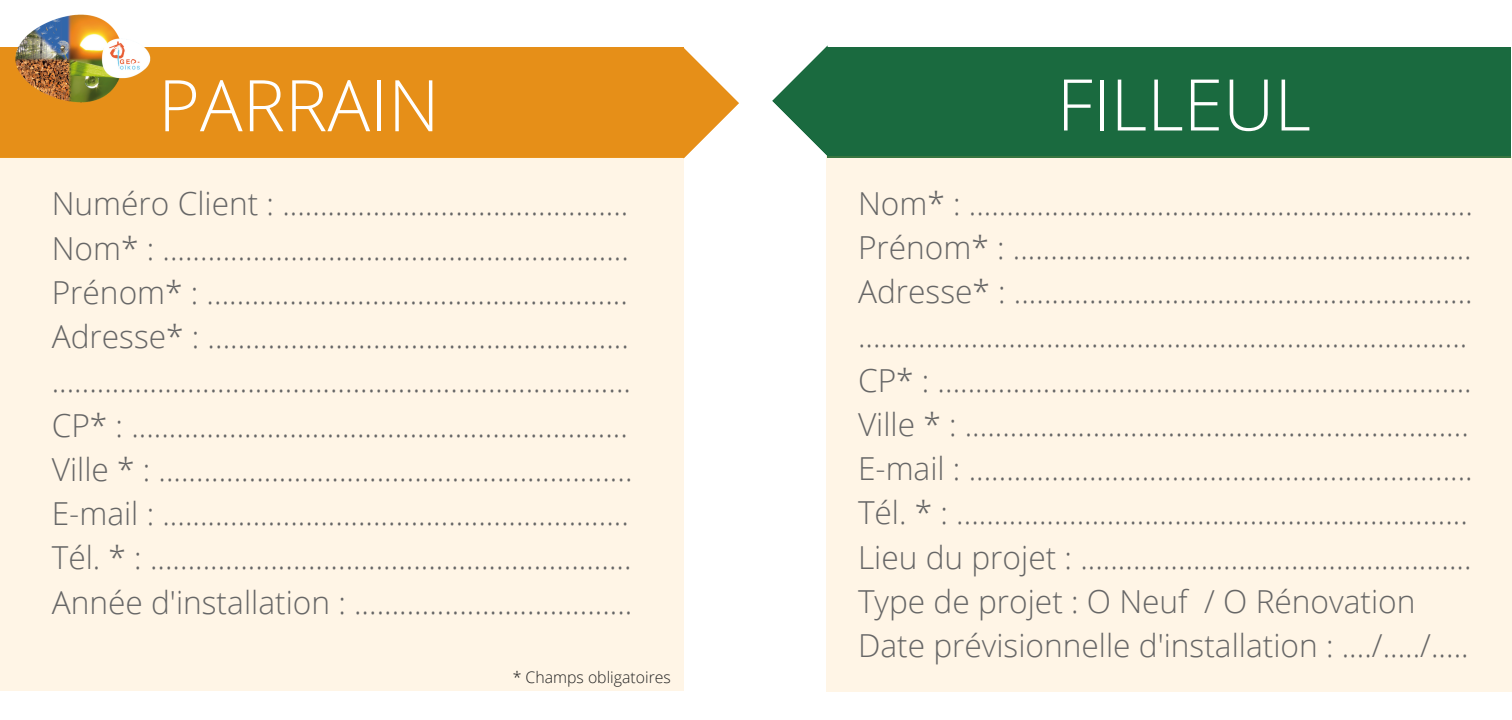
<style>
.page{position:relative;width:1512px;height:720px;background:#fff}
.page>*{position:absolute;margin:0;border:0;box-sizing:border-box;transform-origin:0 0}
.t1{font:300 71.3px "Open Sans";color:#fff}
.t2{font:300 31.7px/44.2px "Open Sans";color:#666}
.t3{font:300 15.8px "Open Sans";color:#222}
</style>
<div class="page">
<div style="left:0;top:47px;width:684px;height:110px;background:#e68f18"></div>
<div style="left:827px;top:47px;width:683px;height:110px;background:#1a6a3f"></div>
<div style="left:0;top:157px;width:684px;height:534px;background:#fff5e6"></div>
<div style="left:827px;top:157px;width:685px;height:535px;background:#fff5e6"></div>
<svg style="left:628px;top:48px;width:111px;height:111px"></svg>
<svg style="left:772px;top:45px;width:111px;height:112px"></svg>
<img style="left:15px;top:14px;width:136px;height:89px">
<h1 class="t1" style="left:158px;top:55px;width:283px">PARRAIN</h1>
<h1 class="t1" style="left:1057px;top:54px;width:256px">FILLEUL</h1>
<p class="t2" style="left:52px;top:181px;width:582px">Numéro Client : ..............................................<br>Nom* : ..............................................................<br>Prénom* : ........................................................<br>Adresse* : ........................................................ .............................................................................<br>CP* : ..................................................................<br>Ville * : ...............................................................<br>E-mail : ..............................................................<br>Tél. * : ................................................................<br>Année d'installation : .....................................</p>
<p class="t2" style="left:858px;top:180px;width:616px">Nom* : ...................................................................<br>Prénom* : .............................................................<br>Adresse* : ............................................................. .................................................................................<br>CP* : .......................................................................<br>Ville * : ...................................................................<br>E-mail : ...................................................................<br>Tél. * : ....................................................................<br>Lieu du projet : ....................................................<br>Type de projet : O Neuf / O Rénovation Date prévisionnelle d'installation : ..../...../.....</p>
<p class="t3" style="left:513px;top:666px;width:160px">* Champs obligatoires</p>
</div>
